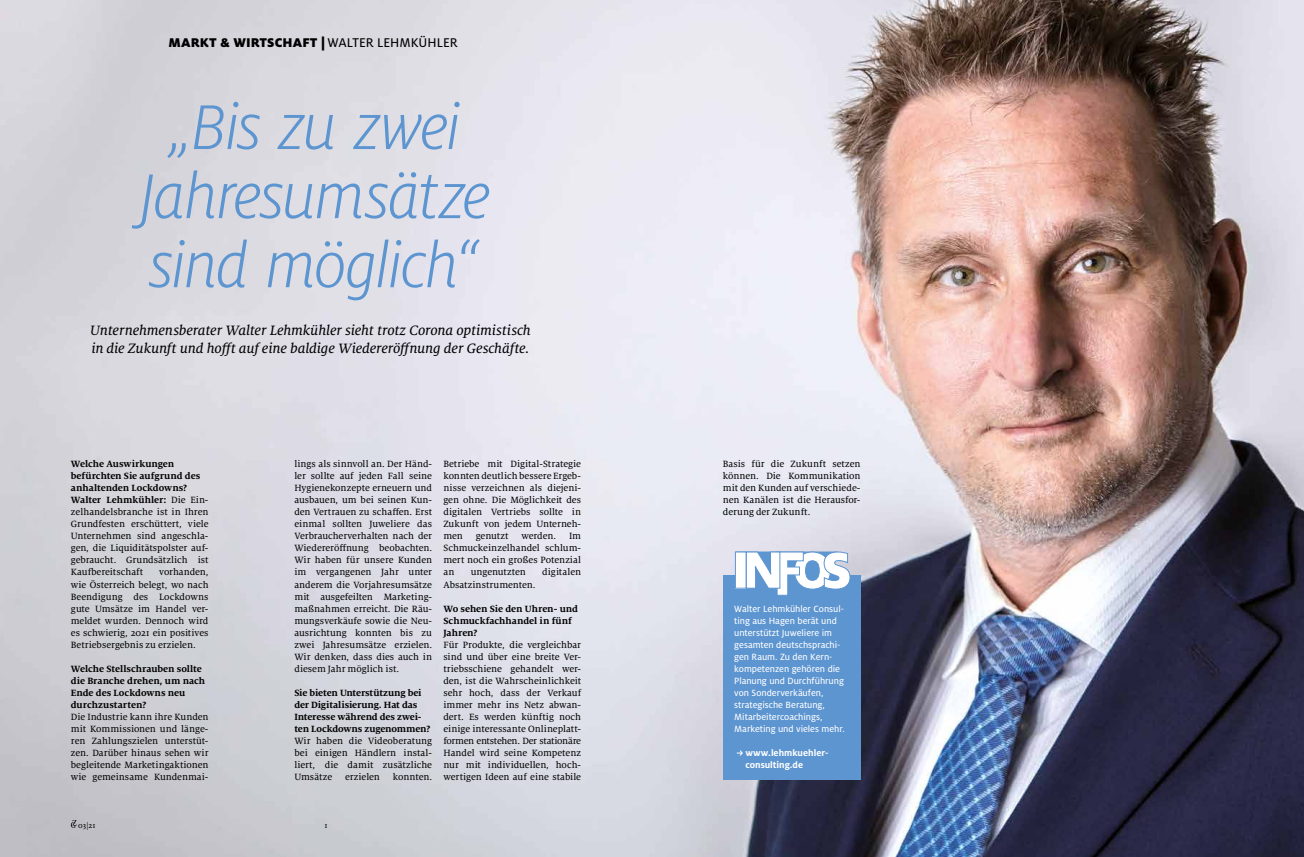
<style>
.page{position:relative;width:1304px;height:857px;background:#fff}
.page>*{position:absolute;margin:0;border:0;box-sizing:border-box;transform-origin:0 0}
.t1{font:italic 300 70px/69px "Milo OT";letter-spacing:-.03em;color:#5d95d0;text-align:center}
.t2{font:italic 15px/18px "Milo Serif OT Text";letter-spacing:-.01em;color:#000}
.t3{font:900 14px "Milo OT";letter-spacing:.005em;color:#000}
.t4{font:10px/12px "Milo Serif OT Text";color:#000;text-align:justify}
.t5{font:700 10px/12px "Milo Serif OT";letter-spacing:-.005em;color:#000}
.t6{font:10px/12px "Milo OT Text";letter-spacing:-.005em;color:#fff}
.t7{font:700 10px/12px "Milo OT";letter-spacing:.005em;color:#fff}
.t8{font:8px "Milo Serif OT Text";color:#000}
.s1{font-family:"Milo OT Text";font-weight:400}
.s2{font-family:"Milo Serif OT Text";font-weight:400}
</style>
<div class="page">
<img style="left:0;top:0;width:1304px;height:856px">
<svg style="left:71px;top:819px;width:6px;height:8px"></svg>
<div style="left:723px;top:575px;width:138px;height:204px;background:#5d95d0"></div>
<svg style="left:737px;top:750px;width:6px;height:5px"></svg>
<div style="left:735px;top:551px;width:12px;height:37px;border:1px solid #5d95d0"></div>
<svg style="left:736px;top:550px;width:115px;height:45px"></svg>
<h3 class="t3" style="left:169px;top:34px;width:291px">MARKT &amp; WIRTSCHAFT | <span class="s1">WALTER LEHMKÜHLER</span></h3>
<h1 class="t1" style="left:139px;top:93px;width:353px">„Bis zu zwei<br>Jahresumsätze sind möglich“</h1>
<h2 class="t2" style="left:90px;top:322px;width:442px">Unternehmensberater Walter Lehmkühler sieht trotz Corona optimistisch in die Zukunft und hofft auf eine baldige Wiedereröffnung der Geschäfte.</h2>
<p class="t5" style="left:71px;top:458px;width:139px">Welche Auswirkungen befürchten Sie aufgrund des anhaltenden Lockdowns?<br>Walter Lehmkühler: <span class="s2">Die Ein-</span></p>
<p class="t4" style="left:71px;top:506px;width:139px">zelhandelsbranche ist in Ihren Grundfesten erschüttert, viele Unternehmen sind angeschla&shy;gen, die Liquiditätspolster auf&shy;gebraucht. Grundsätzlich ist Kaufbereitschaft</p>
<p class="t4" style="left:71px;top:566px;width:139px;text-indent:88px">vorhanden, wie Österreich belegt, wo nach Beendigung des Lockdowns gute Umsätze im Handel ver&shy;meldet wurden. Dennoch wird es schwierig, 2021 ein positives Betriebsergebnis zu erzielen.</p>
<p class="t5" style="left:71px;top:662px;width:136px">Welche Stellschrauben sollte die Branche drehen, um nach<br>Ende des Lockdowns neu durchzustarten?</p>
<p class="t4" style="left:71px;top:710px;width:139px">Die Industrie kann ihre Kunden mit Kommissionen und länge&shy;ren Zahlungszielen unterstüt&shy;zen. Darüber hinaus sehen wir begleitende Marketingaktionen wie gemeinsame Kundenmai-</p>
<p class="t4" style="left:294px;top:458px;width:139px">lings als sinnvoll an. Der Händ&shy;ler sollte auf jeden Fall seine Hygienekonzepte erneuern und ausbauen, um bei seinen Kun&shy;den Vertrauen zu schaffen. Erst einmal sollten Juweliere das Verbraucherverhalten nach der Wiedereröffnung beobachten.<br>Wir haben für unsere Kunden im vergangenen Jahr unter anderem die Vorjahresumsätze mit ausgefeilten Marketing&shy;maßnahmen erreicht. Die Räu&shy;mungsverkäufe sowie die Neu&shy;ausrichtung konnten bis zu zwei Jahresumsätze erzielen.<br>Wir denken, dass dies auch in diesem Jahr möglich ist.</p>
<p class="t5" style="left:294px;top:686px;width:137px">Sie bieten Unterstützung bei der Digitalisierung. Hat das<br>Interesse während des zwei&shy;ten Lockdowns zugenommen?</p>
<p class="t4" style="left:294px;top:734px;width:139px">Wir haben die Videoberatung bei einigen Händlern instal&shy;liert, die damit zusätzliche Umsätze</p>
<p class="t4" style="left:345px;top:770px;width:36px">erzielen</p>
<p class="t4" style="left:393px;top:770px;width:41px">konnten.</p>
<p class="t4" style="left:443px;top:458px;width:139px">Betriebe mit Digital-Strategie konnten deutlich bessere Ergeb&shy;nisse verzeichnen als diejeni&shy;gen ohne. Die Möglichkeit des digitalen Vertriebs sollte in Zukunft von jedem Unterneh&shy;men</p>
<p class="t4" style="left:476px;top:530px;width:34px">genutzt</p>
<p class="t4" style="left:521px;top:530px;width:36px">werden.</p>
<p class="t4" style="left:443px;top:530px;width:139px;text-indent:126px">Im Schmuckeinzelhandel schlum&shy;mert noch ein großes Potenzial an</p>
<p class="t4" style="left:471px;top:566px;width:57px">ungenutzten</p>
<p class="t4" style="left:542px;top:566px;width:40px">digitalen</p>
<p class="t4" style="left:443px;top:578px;width:94px">Absatzinstrumenten.</p>
<p class="t5" style="left:443px;top:602px;width:136px">Wo sehen Sie den Uhren- und<br>Schmuckfachhandel in fünf<br>Jahren?</p>
<p class="t4" style="left:443px;top:638px;width:139px">Für Produkte, die vergleichbar sind und über eine breite Ver&shy;triebsschiene gehandelt wer&shy;den, ist die Wahrscheinlichkeit sehr hoch, dass der Verkauf immer mehr ins Netz abwan&shy;dert. Es werden künftig noch einige interessante Onlineplatt&shy;formen entstehen. Der stationäre Handel wird seine Kompetenz nur mit individuellen, hoch&shy;wertigen Ideen auf eine stabile</p>
<p class="t8" style="left:78px;top:820px;width:19px">03|21</p>
<p class="t8" style="left:324px;top:820px;width:5px">1</p>
<p class="t4" style="left:723px;top:458px;width:139px">Basis für die Zukunft setzen können. Die Kommunikation mit den Kunden auf verschiede&shy;nen Kanälen ist die Herausfor&shy;derung der Zukunft.</p>
<p class="t6" style="left:734px;top:602px;width:112px">Walter Lehmkühler Consul&shy;ting aus Hagen berät und unterstützt Juweliere im gesamten deutschsprachi&shy;gen Raum. Zu den Kern&shy;kompetenzen gehören die<br>Planung und Durchführung von Sonderverkäufen, strategische Beratung,<br>Mitarbeitercoachings,<br>Marketing und vieles mehr.</p>
<p class="t7" style="left:745px;top:746px;width:85px">www.lehmkuehler&shy;consulting.de</p>
</div>
